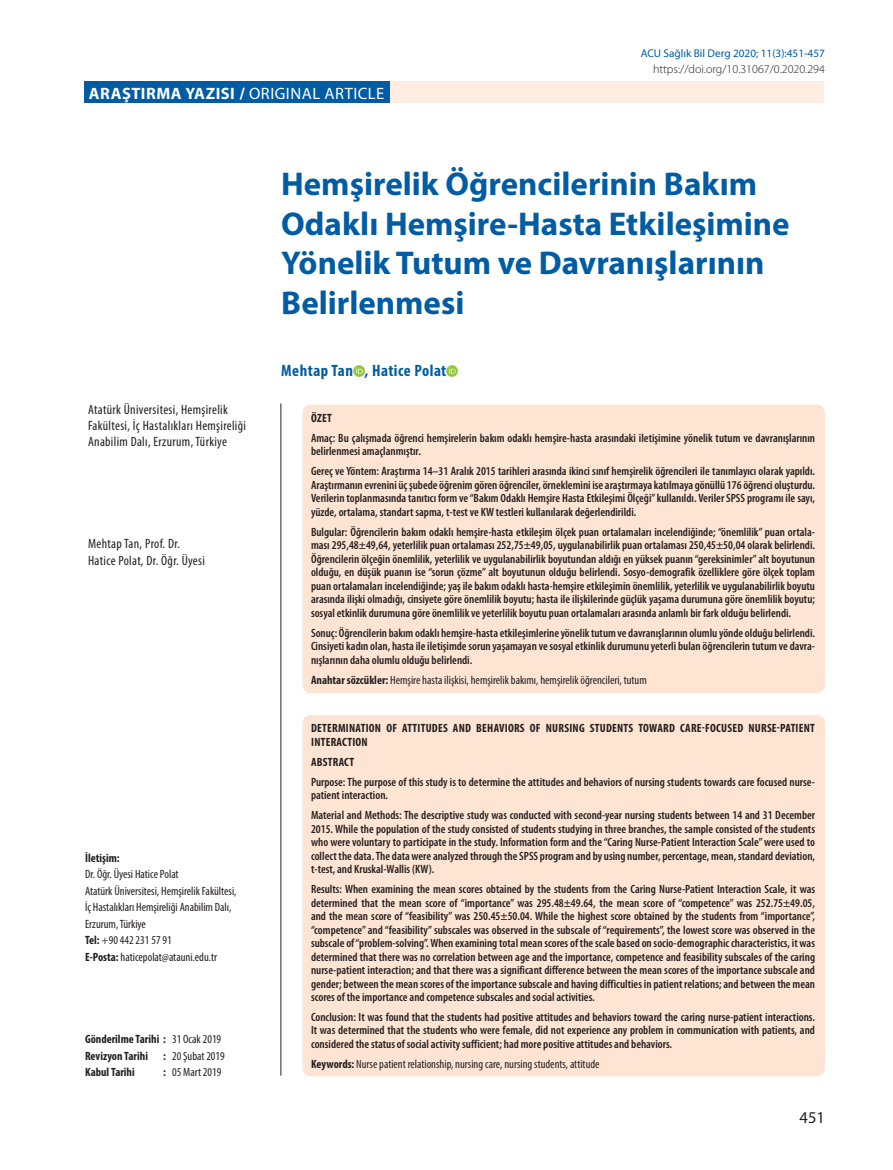
<style>
.page{position:relative;width:893px;height:1170px;background:#fff}
.page>*{position:absolute;margin:0;border:0;box-sizing:border-box;transform-origin:0 0}
.t1{font:700 33px/39.6px "Myriad Pro";color:#015ca3}
.t2{font:700 16.5px "Myriad Pro";letter-spacing:.03em;color:#fff}
.t3{font:700 condensed 16.5px "Myriad Pro";letter-spacing:.03em;color:#015ca3}
.t4{font:16.5px "Myriad Pro";color:#231f20}
.t5{font:condensed 13.5px/16.2px "Myriad Pro";letter-spacing:.025em;color:#231f20}
.t6{font:600 condensed 12px/13.5px "Myriad Pro";color:#231f20;text-align:justify}
.t7{font:condensed 12px/16.5px "Myriad Pro";color:#231f20}
.t8{font:700 condensed 12px/13.5px "Myriad Pro";letter-spacing:.02em;color:#231f20}
.t9{font:700 condensed 12px/16.5px "Myriad Pro";color:#231f20}
.t10{font:300 12px "Myriad Pro";color:#231f20}
.t11{font:11.25px "Myriad Pro";color:#015ca3}
.s1{font-weight:400}
.s2{font-weight:700}
</style>
<div class="page">
<hr style="left:280px;top:403px;width:1px;height:672px;background:#231f20">
<div style="left:389px;top:82px;width:435px;height:21px;background:#feede0"></div>
<div style="left:84px;top:82px;width:305px;height:21px;background:#015ca3"></div>
<svg style="left:353px;top:365px;width:11px;height:11px"></svg>
<svg style="left:447px;top:365px;width:11px;height:11px"></svg>
<div style="left:302px;top:404px;width:523px;height:289px;background:#fee4d2;border-radius:9px"></div>
<div style="left:302px;top:714px;width:523px;height:362px;background:#fee4d2;border-radius:9px"></div>
<p class="t11" style="left:641px;top:46px;width:186px">ACU Sağlık Bil Derg 2020; 11(3):451-457</p>
<h2 class="t2" style="left:89px;top:82px;width:297px">ARAŞTIRMA YAZISI / <span class="s1">ORIGINAL ARTICLE</span></h2>
<p class="t10" style="left:653px;top:62px;width:173px">https://doi.org/10.31067/0.2020.294</p>
<p class="t5" style="left:88px;top:401px;width:159px">Atatürk Üniversitesi, Hemşirelik<br>Fakültesi, İç Hastalıkları Hemşireliği<br>Anabilim Dalı, Erzurum, Türkiye</p>
<p class="t5" style="left:88px;top:535px;width:118px">Mehtap Tan, Prof. Dr.<br>Hatice Polat, Dr. Öğr. Üyesi</p>
<p class="t9" style="left:85px;top:849px;width:36px">İletişim:</p>
<p class="t7" style="left:85px;top:865px;width:153px">Dr. Öğr. Üyesi Hatice Polat<br>Atatürk Üniversitesi, Hemşirelik Fakültesi,<br>İç Hastalıkları Hemşireliği Anabilim Dalı,<br>Erzurum, Türkiye<br><span class="s2">Tel:</span> +90 442 231 57 91<br><span class="s2">E-Posta:</span> haticepolat@atauni.edu.tr</p>
<p class="t9" style="left:85px;top:1030px;width:138px">Gönderilme Tarihi : <span class="s1">31 Ocak 2019<br></span>Revizyon Tarihi</p>
<p class="t7" style="left:163px;top:1047px;width:63px"><span class="s2">:</span> 20 Şubat 2019</p>
<p class="t9" style="left:85px;top:1063px;width:51px">Kabul Tarihi</p>
<p class="t7" style="left:163px;top:1063px;width:60px"><span class="s2">:</span> 05 Mart 2019</p>
<h1 class="t1" style="left:281px;top:163px;width:510px">Hemşirelik Öğrencilerinin Bakım<br>Odaklı Hemşire-Hasta Etkileşimine<br>Yönelik Tutum ve Davranışlarının<br>Belirlenmesi</h1>
<h2 class="t3" style="left:281px;top:360px;width:167px">Mehtap Tan , Hatice Polat</h2>
<p class="t8" style="left:311px;top:411px;width:22px">ÖZET</p>
<p class="t6" style="left:311px;top:431px;width:506px">Amaç: Bu çalışmada öğrenci hemşirelerin bakım odaklı hemşire-hasta arasındaki iletişimine yönelik tutum ve davranışlarının belirlenmesi amaçlanmıştır.</p>
<p class="t6" style="left:311px;top:465px;width:506px">Gereç ve Yöntem: Araştırma 14–31 Aralık 2015 tarihleri arasında ikinci sınıf hemşirelik öğrencileri ile tanımlayıcı olarak yapıldı.<br>Araştırmanın evrenini üç şubede öğrenim gören öğrenciler, örneklemini ise araştırmaya katılmaya gönüllü 176 öğrenci oluşturdu.<br>Verilerin toplanmasında tanıtıcı form ve “Bakım Odaklı Hemşire Hasta Etkileşimi Ölçeği” kullanıldı. Veriler SPSS programı ile sayı, yüzde, ortalama, standart sapma, t-test ve KW testleri kullanılarak değerlendirildi.</p>
<p class="t6" style="left:311px;top:525px;width:506px">Bulgular: Öğrencilerin bakım odaklı hemşire-hasta etkileşim ölçek puan ortalamaları incelendiğinde; “önemlilik” puan ortala&shy;ması 295,48±49,64, yeterlilik puan ortalaması 252,75±49,05, uygulanabilirlik puan ortalaması 250,45±50,04 olarak belirlendi.<br>Öğrencilerin ölçeğin önemlilik, yeterlilik ve uygulanabilirlik boyutundan aldığı en yüksek puanın “gereksinimler” alt boyutunun olduğu, en düşük puanın ise “sorun çözme” alt boyutunun olduğu belirlendi. Sosyo-demografik özelliklere göre ölçek toplam puan ortalamaları incelendiğinde; yaş ile bakım odaklı hasta-hemşire etkileşimin önemlilik, yeterlilik ve uygulanabilirlik boyutu arasında ilişki olmadığı, cinsiyete göre önemlilik boyutu; hasta ile ilişkilerinde güçlük yaşama durumuna göre önemlilik boyutu; sosyal etkinlik durumuna göre önemlilik ve yeterlilik boyutu puan ortalamaları arasında anlamlı bir fark olduğu belirlendi.</p>
<p class="t6" style="left:311px;top:626px;width:506px">Sonuç: Öğrencilerin bakım odaklı hemşire-hasta etkileşimlerine yönelik tutum ve davranışlarının olumlu yönde olduğu belirlendi.<br>Cinsiyeti kadın olan, hasta ile iletişimde sorun yaşamayan ve sosyal etkinlik durumunu yeterli bulan öğrencilerin tutum ve davra&shy;nışlarının daha olumlu olduğu belirlendi.</p>
<p class="t7" style="left:311px;top:671px;width:337px"><span class="s2">Anahtar sözcükler:</span> Hemşire hasta ilişkisi, hemşirelik bakımı, hemşirelik öğrencileri, tutum</p>
<p class="t8" style="left:311px;top:721px;width:505px">DETERMINATION OF ATTITUDES AND BEHAVIORS OF NURSING STUDENTS TOWARD CARE-FOCUSED NURSE-PATIENT<br>INTERACTION</p>
<p class="t8" style="left:311px;top:754px;width:45px">ABSTRACT</p>
<p class="t6" style="left:311px;top:775px;width:505px">Purpose: The purpose of this study is to determine the attitudes and behaviors of nursing students towards care focused nurse&shy;patient interaction.</p>
<p class="t6" style="left:311px;top:808px;width:506px">Material and Methods: The descriptive study was conducted with second-year nursing students between 14 and 31 December 2015. While the population of the study consisted of students studying in three branches, the sample consisted of the students who were voluntary to participate in the study. Information form and the “Caring Nurse-Patient Interaction Scale” were used to collect the data. The data were analyzed through the SPSS program and by using number, percentage, mean, standard deviation, t-test, and Kruskal-Wallis (KW).</p>
<p class="t6" style="left:311px;top:882px;width:506px">Results: When examining the mean scores obtained by the students from the Caring Nurse-Patient Interaction Scale, it was determined that the mean score of “importance” was 295.48±49.64, the mean score of “competence” was 252.75±49.05, and the mean score of “feasibility” was 250.45±50.04. While the highest score obtained by the students from “importance”, “competence” and “feasibility” subscales was observed in the subscale of “requirements”, the lowest score was observed in the subscale of “problem-solving”. When examining total mean scores of the scale based on socio-demographic characteristics, it was determined that there was no correlation between age and the importance, competence and feasibility subscales of the caring nurse-patient interaction; and that there was a significant difference between the mean scores of the importance subscale and gender; between the mean scores of the importance subscale and having difficulties in patient relations; and between the mean scores of the importance and competence subscales and social activities.</p>
<p class="t6" style="left:311px;top:1010px;width:505px">Conclusion: It was found that the students had positive attitudes and behaviors toward the caring nurse-patient interactions.<br>It was determined that the students who were female, did not experience any problem in communication with patients, and considered the status of social activity sufficient; had more positive attitudes and behaviors.</p>
<p class="t7" style="left:311px;top:1055px;width:290px"><span class="s2">Keywords:</span> Nurse patient relationship, nursing care, nursing students, attitude</p>
<h2 class="t4" style="left:799px;top:1106px;width:27px">451</h2>
</div>
